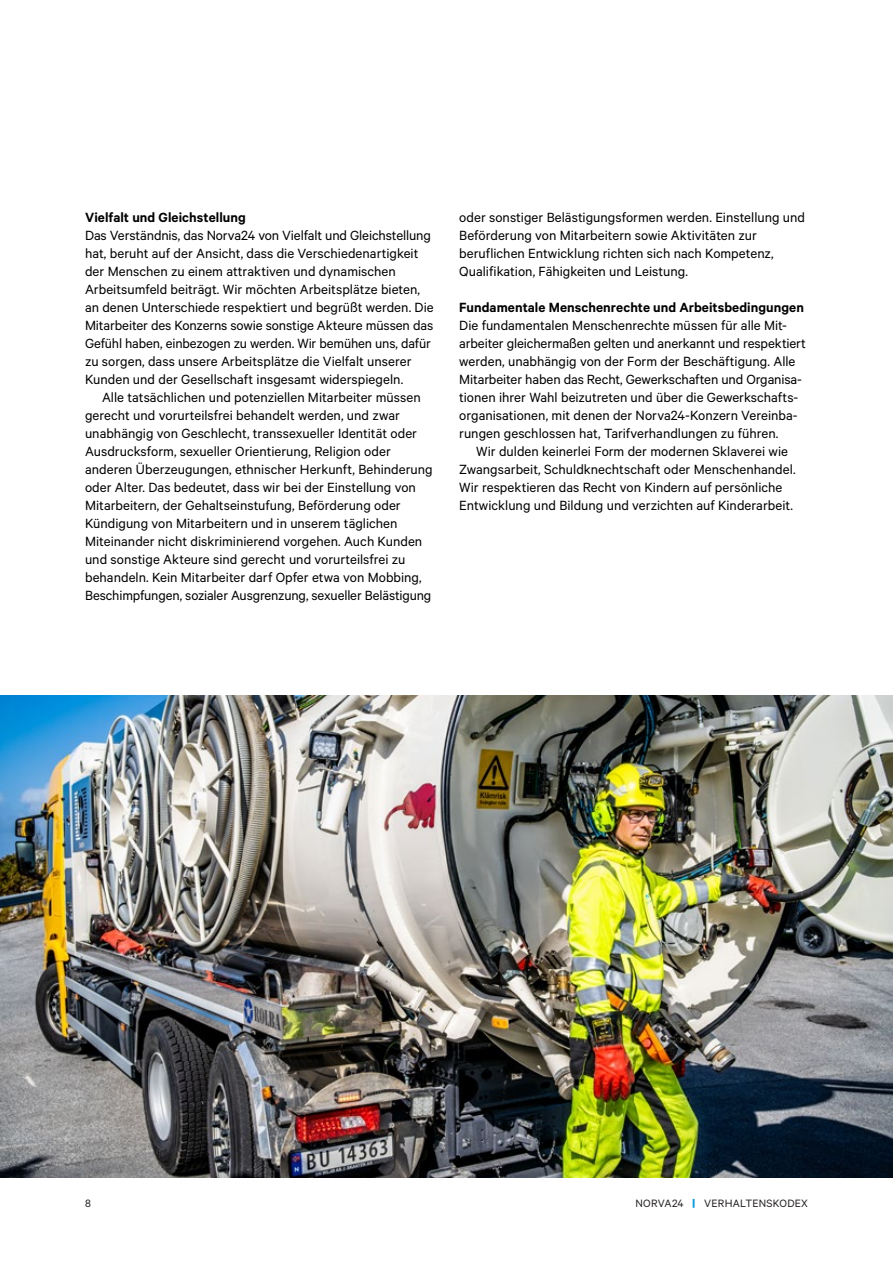
<style>
.page{position:relative;width:893px;height:1263px;background:#fff}
.page>*{position:absolute;margin:0;border:0;box-sizing:border-box;transform-origin:0 0}
.t1{font:15px/18px "Calibre";color:#000001}
.t2{font:600 15px "Calibre";letter-spacing:.005em;color:#000001}
.t3{font:12px "Calibre";letter-spacing:.02em;color:#231f20}
.s1{font-weight:900;color:#069ad9}
</style>
<div class="page">
<img style="left:0;top:695px;width:893px;height:483px">
<p class="t2" style="left:85px;top:209px;width:162px">Vielfalt und Gleichstellung</p>
<p class="t1" style="left:85px;top:226px;width:350px">Das Verständnis, das Norva24 von Vielfalt und Gleichstellung hat, beruht auf der Ansicht, dass die Verschiedenartigkeit der Menschen zu einem attraktiven und dynamischen Arbeitsumfeld beiträgt. Wir möchten Arbeitsplätze bieten, an denen Unterschiede respektiert und begrüßt werden. Die Mitarbeiter des Konzerns sowie sonstige Akteure müssen das Gefühl haben, einbezogen zu werden. Wir bemühen uns, dafür zu sorgen, dass unsere Arbeitsplätze die Vielfalt unserer Kunden und der Gesellschaft insgesamt widerspiegeln.</p>
<p class="t1" style="left:85px;top:388px;width:349px;text-indent:17px">Alle tatsächlichen und potenziellen Mitarbeiter müssen gerecht und vorurteilsfrei behandelt werden, und zwar unabhängig von Geschlecht, transsexueller Identität oder Ausdrucksform, sexueller Orientierung, Religion oder anderen Überzeugungen, ethnischer Herkunft, Behinderung oder Alter. Das bedeutet, dass wir bei der Einstellung von Mitarbeitern, der Gehaltseinstufung, Beförderung oder Kündigung von Mitarbeitern und in unserem täglichen Miteinander nicht diskriminierend vorgehen. Auch Kunden und sonstige Akteure sind gerecht und vorurteilsfrei zu behandeln. Kein Mitarbeiter darf Opfer etwa von Mobbing, Beschimpfungen, sozialer Ausgrenzung, sexueller Belästigung</p>
<p class="t1" style="left:459px;top:208px;width:347px">oder sonstiger Belästigungsformen werden. Einstellung und Beförderung von Mitarbeitern sowie Aktivitäten zur beruflichen Entwicklung richten sich nach Kompetenz, Qualifikation, Fähigkeiten und Leistung.</p>
<p class="t2" style="left:459px;top:299px;width:346px">Fundamentale Menschenrechte und Arbeitsbedingungen</p>
<p class="t1" style="left:459px;top:316px;width:348px">Die fundamentalen Menschenrechte müssen für alle Mit&shy;arbeiter gleichermaßen gelten und anerkannt und respektiert werden, unabhängig von der Form der Beschäftigung. Alle Mitarbeiter haben das Recht, Gewerkschaften und Organisa&shy;tionen ihrer Wahl beizutreten und über die Gewerkschafts&shy;organisationen, mit denen der Norva24-Konzern Vereinba&shy;rungen geschlossen hat, Tarifverhandlungen zu führen.</p>
<p class="t1" style="left:459px;top:442px;width:338px;text-indent:17px">Wir dulden keinerlei Form der modernen Sklaverei wie Zwangsarbeit, Schuldknechtschaft oder Menschenhandel.<br>Wir respektieren das Recht von Kindern auf persönliche Entwicklung und Bildung und verzichten auf Kinderarbeit.</p>
<p class="t3" style="left:85px;top:1196px;width:7px">8</p>
<p class="t3" style="left:636px;top:1196px;width:174px">NORVA24 <span class="s1">|</span> VERHALTENSKODEX</p>
</div>
